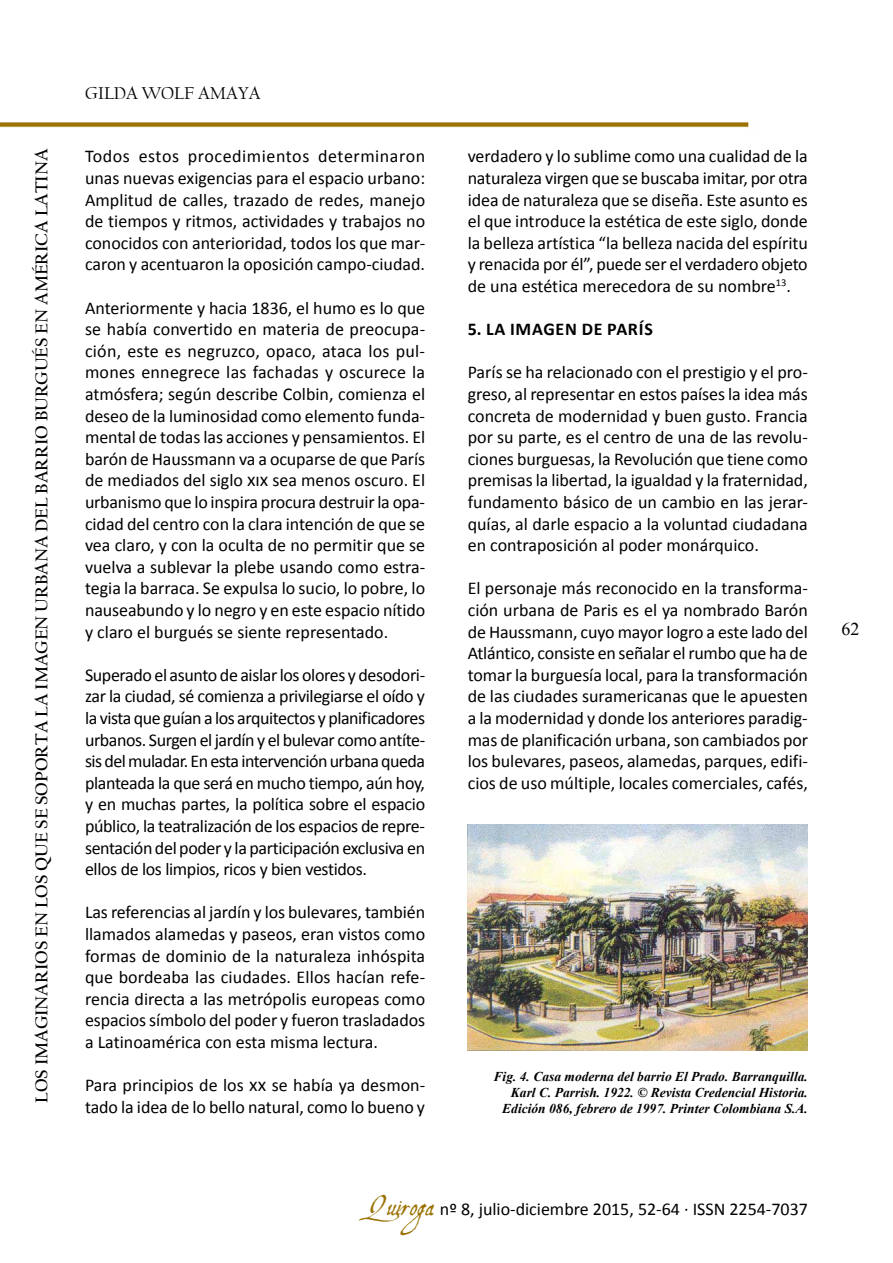
<style>
.page{position:relative;width:893px;height:1263px;background:#fff}
.page>*{position:absolute;margin:0;border:0;box-sizing:border-box;transform-origin:0 0}
.t1{font:18px/21.6px "Calibri";letter-spacing:-.005em;color:#000;text-align:justify}
.t2{font:700 18px "Californian FB";color:#000}
.t3{font:700 18px "Calibri";color:#000}
.t4{font:18px "Californian FB";color:#000}
.t5{font:18px "Times New Roman";color:#000}
.t6{font:italic 700 13.5px/16.2px "Times New Roman";color:#000;text-align:right}
.s1{font-family:"Aquiline";font-size:27px;color:#9b7305}
</style>
<div class="page">
<img style="left:0;top:122px;width:749px;height:6px">
<img style="left:468px;top:824px;width:340px;height:226px">
<p class="t2" style="left:31px;top:1103px;width:955px;rotate:-90deg">Los Imaginarios En Los Que Se Soporta La Imagen Urbana Del Barrio Burgués En América Latina</p>
<p class="t4" style="left:85px;top:83px;width:173px">GILDA WOLF AMAYA</p>
<p class="t1" style="left:85px;top:146px;width:342px">Todos estos procedimientos determinaron unas nuevas exigencias para el espacio urbano:<br>Amplitud de calles, trazado de redes, manejo de tiempos y ritmos, actividades y trabajos no conocidos con anterioridad, todos los que mar&shy;caron y acentuaron la oposición campo-ciudad.</p>
<p class="t1" style="left:85px;top:297px;width:342px">Anteriormente y hacia 1836, el humo es lo que se había convertido en materia de preocupa&shy;ción, este es negruzco, opaco, ataca los pul&shy;mones ennegrece las fachadas y oscurece la atmósfera; según describe Colbin, comienza el deseo de la luminosidad como elemento funda&shy;mental de todas las acciones y pensamientos. El barón de Haussmann va a ocuparse de que París de mediados del siglo xix sea menos oscuro. El urbanismo que lo inspira procura destruir la opa&shy;cidad del centro con la clara intención de que se vea claro, y con la oculta de no permitir que se vuelva a sublevar la plebe usando como estra&shy;tegia la barraca. Se expulsa lo sucio, lo pobre, lo nauseabundo y lo negro y en este espacio nítido y claro el burgués se siente representado.</p>
<p class="t1" style="left:85px;top:664px;width:342px">Superado el asunto de aislar los olores y desodori&shy;zar la ciudad, sé comienza a privilegiarse el oído y la vista que guían a los arquitectos y planificadores urbanos. Surgen el jardín y el bulevar como antíte&shy;sis del muladar. En esta intervención urbana queda planteada la que será en mucho tiempo, aún hoy, y en muchas partes, la política sobre el espacio público, la teatralización de los espacios de repre&shy;sentación del poder y la participación exclusiva en ellos de los limpios, ricos y bien vestidos.</p>
<p class="t1" style="left:85px;top:902px;width:342px">Las referencias al jardín y los bulevares, también llamados alamedas y paseos, eran vistos como formas de dominio de la naturaleza inhóspita que bordeaba las ciudades. Ellos hacían refe&shy;rencia directa a las metrópolis europeas como espacios símbolo del poder y fueron trasladados a Latinoamérica con esta misma lectura.</p>
<p class="t1" style="left:85px;top:1074px;width:342px">Para principios de los xx se había ya desmon&shy;tado la idea de lo bello natural, como lo bueno y</p>
<p class="t1" style="left:468px;top:146px;width:342px">verdadero y lo sublime como una cualidad de la naturaleza virgen que se buscaba imitar, por otra idea de naturaleza que se diseña. Este asunto es el que introduce la estética de este siglo, donde la belleza artística “la belleza nacida del espíritu y renacida por él”, puede ser el verdadero objeto de una estética merecedora de su nombre<sup>13</sup>.</p>
<p class="t3" style="left:468px;top:318px;width:54px">5. LA IMA</p>
<p class="t3" style="left:543px;top:318px;width:110px">GENDEPARÍS</p>
<p class="t1" style="left:468px;top:362px;width:342px">París se ha relacionado con el prestigio y el pro&shy;greso, al representar en estos países la idea más concreta de modernidad y buen gusto. Francia por su parte, es el centro de una de las revolu&shy;ciones burguesas, la Revolución que tiene como premisas la libertad, la igualdad y la fraternidad, fundamento básico de un cambio en las jerar&shy;quías, al darle espacio a la voluntad ciudadana en contraposición al poder monárquico.</p>
<p class="t1" style="left:468px;top:578px;width:342px">El personaje más reconocido en la transforma&shy;ción urbana de Paris es el ya nombrado Barón de Haussmann, cuyo mayor logro a este lado del Atlántico, consiste en señalar el rumbo que ha de tomar la burguesía local, para la transformación de las ciudades suramericanas que le apuesten a la modernidad y donde los anteriores paradig&shy;mas de planificación urbana, son cambiados por los bulevares, paseos, alamedas, parques, edifi&shy;cios de uso múltiple, locales comerciales, cafés,</p>
<p class="t6" style="left:494px;top:1068px;width:316px">Fig. 4. Casa moderna del barrio El Prado. Barranquilla.<br>Karl C. Parrish. 1922. © Revista Credencial Historia.<br>Edición 086, febrero de 1997. Printer Colombiana S.A.</p>
<p class="t1" style="left:368px;top:1198px;width:334px"><span class="s1">Quiroga</span> nº 8, julio-diciembre 2015, 52-64 · ISSN</p>
<p class="t1" style="left:729px;top:1198px;width:80px">2254-7037</p>
<p class="t5" style="left:841px;top:616px;width:19px">62</p>
</div>
